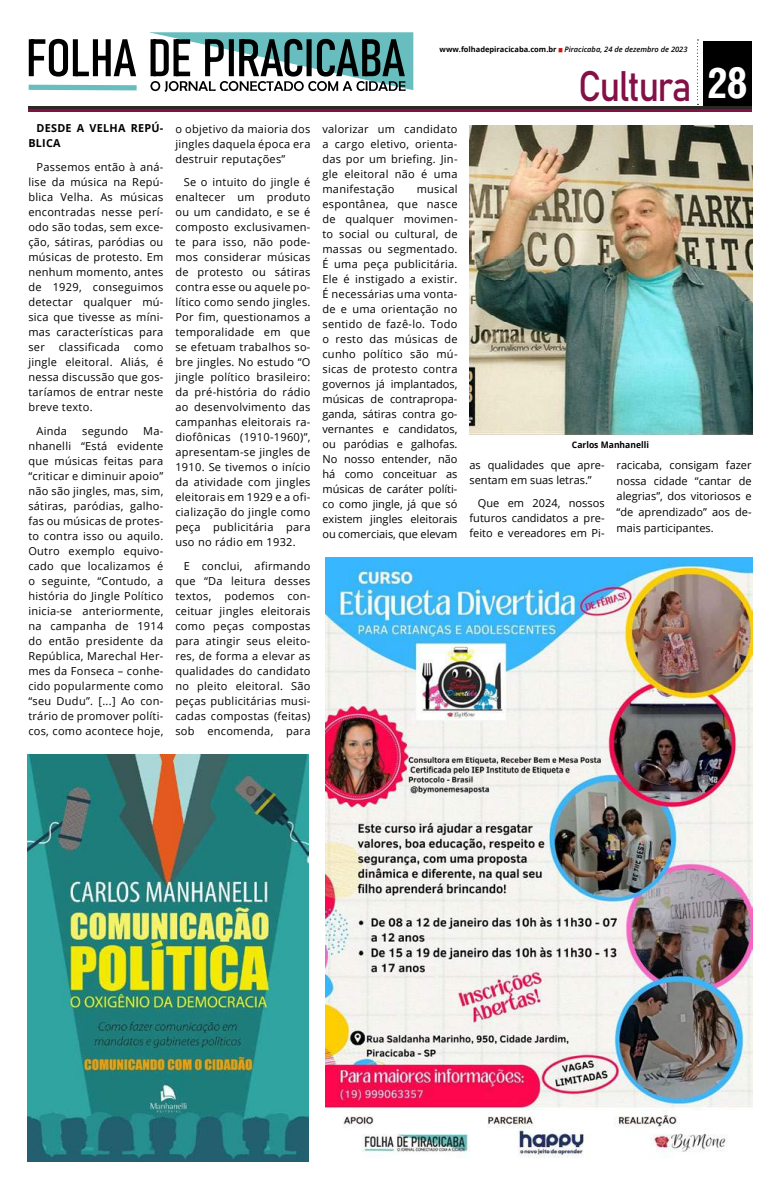
<style>
.page{position:relative;width:780px;height:1191px;background:#fff}
.page>*{position:absolute;margin:0;border:0;box-sizing:border-box;transform-origin:0 0}
.t1{font:42.1px "Bahnschrift";letter-spacing:-.045em;color:#841048;scale:.89 1}
.t2{font:11px/15px "Open Sans";letter-spacing:.025em;color:#000;text-align:justify}
.t3{font:11px/15px "Open Sans";color:#000}
.t4{font:700 11px/15px "Open Sans";letter-spacing:.025em;color:#000}
.t5{font:700 9px "Open Sans";color:#000;scale:.95 1}
.t6{font:italic 600 7.5px "Open Sans";color:#000}
.s1{font-weight:700;font-style:normal}
.s2{font-family:"Arena Condensed";font-weight:700;font-size:40.6px;color:#fff}
</style>
<div class="page">
<div style="left:703px;top:41px;width:48px;height:65px;background:#000"></div>
<hr style="left:28px;top:109px;width:723px;height:2px;background:#841048">
<hr style="left:28px;top:106px;width:723px;height:3px;background:#2c2824">
<svg style="left:697px;top:39px;width:1px;height:66px"></svg>
<svg style="left:28px;top:32px;width:385px;height:60px"></svg>
<svg style="left:558px;top:48px;width:4px;height:4px"></svg>
<img style="left:469px;top:125px;width:283px;height:310px">
<img style="left:28px;top:754px;width:280px;height:407px">
<img style="left:325px;top:558px;width:427px;height:600px">
<p class="t4" style="left:28px;top:121px;width:136px;text-indent:8px">DESDE A VELHA REPÚ-<br>BLICA</p>
<p class="t2" style="left:28px;top:159px;width:136px;text-indent:8px">Passemos então à aná&shy;lise da música na Repú&shy;blica Velha. As músicas encontradas nesse perí&shy;odo são todas, sem exce&shy;ção, sátiras, paródias ou músicas de protesto. Em nenhum momento, antes de 1929, conseguimos detectar qualquer mú&shy;sica que tivesse as míni&shy;mas características para ser</p>
<p class="t2" style="left:59px;top:339px;width:63px">classificada</p>
<p class="t2" style="left:28px;top:339px;width:136px;text-indent:105px">como jingle eleitoral. Aliás, é nessa discussão que gos&shy;taríamos de entrar neste breve texto.</p>
<p class="t2" style="left:37px;top:423px;width:32px">Ainda</p>
<p class="t2" style="left:82px;top:423px;width:47px">segundo</p>
<p class="t2" style="left:28px;top:423px;width:136px;text-indent:115px">Ma&shy;nhanelli “Está evidente que músicas feitas para “criticar e diminuir apoio” não são jingles, mas, sim, sátiras, paródias, galho&shy;fas ou músicas de protes&shy;to contra isso ou aquilo.<br>Outro exemplo equivo&shy;cado que localizamos é o seguinte, “Contudo, a história do Jingle Político inicia-se anteriormente, na campanha de 1914 do então presidente da República, Marechal Her&shy;mes da Fonseca – conhe&shy;cido popularmente como “seu Dudu”. [...] Ao con&shy;trário de promover políti&shy;cos, como acontece hoje,</p>
<p class="t2" style="left:175px;top:121px;width:136px">o objetivo da maioria dos jingles daquela época era destruir reputações”</p>
<p class="t2" style="left:175px;top:174px;width:137px;text-indent:8px">Se o intuito do jingle é enaltecer um produto ou um candidato, e se é composto exclusivamen&shy;te para isso, não pode&shy;mos considerar músicas de protesto ou sátiras contra esse ou aquele po&shy;lítico como sendo jingles.<br>Por fim, questionamos a temporalidade em que se efetuam trabalhos so&shy;bre jingles. No estudo “O jingle político brasileiro: da pré-história do rádio ao desenvolvimento das campanhas eleitorais ra&shy;diofônicas (1910-1960)”, apresentam-se jingles de 1910. Se tivemos o início da atividade com jingles eleitorais em 1929 e a ofi&shy;cialização do jingle como peça publicitária para uso no rádio em 1932.</p>
<p class="t2" style="left:175px;top:558px;width:136px;text-indent:8px">E conclui, afirmando que “Da leitura desses textos, podemos con&shy;ceituar jingles eleitorais como peças compostas para atingir seus eleito&shy;res, de forma a elevar as qualidades do candidato no pleito eleitoral. São peças publicitárias musi&shy;cadas compostas (feitas) sob encomenda, para</p>
<p class="t6" style="left:439px;top:44px;width:249px"><span class="s1">www.folhadepiracicaba.com.br</span> Piracicaba, 24 de dezembro de 2023</p>
<p class="t2" style="left:322px;top:121px;width:136px">valorizar um candidato a cargo eletivo, orienta&shy;das por um briefing. Jin&shy;gle eleitoral não é uma manifestação</p>
<p class="t2" style="left:322px;top:181px;width:136px;text-indent:94px">musical espontânea, que nasce de qualquer movimen&shy;to social ou cultural, de massas ou segmentado.<br>É uma peça publicitária.<br>Ele é instigado a existir.<br>É necessárias uma vonta&shy;de e uma orientação no sentido de fazê-lo. Todo o resto das músicas de cunho político são mú&shy;sicas de protesto contra governos já implantados, músicas de contrapropa&shy;ganda, sátiras contra go&shy;vernantes e candidatos, ou paródias e galhofas.<br>No nosso entender, não há como conceituar as músicas de caráter políti&shy;co como jingle, já que só existem jingles eleitorais ou comerciais, que elevam</p>
<h1 class="t1" style="left:578px;top:55px;width:192px">Cultura <span class="s2">28</span></h1>
<p class="t5" style="left:572px;top:438px;width:83px">Carlos Manhanelli</p>
<p class="t3" style="left:469px;top:457px;width:136px">as qualidades que apre&shy;sentam em suas letras.”</p>
<p class="t2" style="left:469px;top:495px;width:136px;text-indent:8px">Que em 2024, nossos futuros candidatos a pre&shy;feito e vereadores em Pi-</p>
<p class="t2" style="left:616px;top:457px;width:136px;line-height:15.5px">racicaba, consigam fazer nossa cidade “cantar de alegrias”, dos vitoriosos e “de aprendizado” aos de&shy;mais participantes.</p>
</div>
